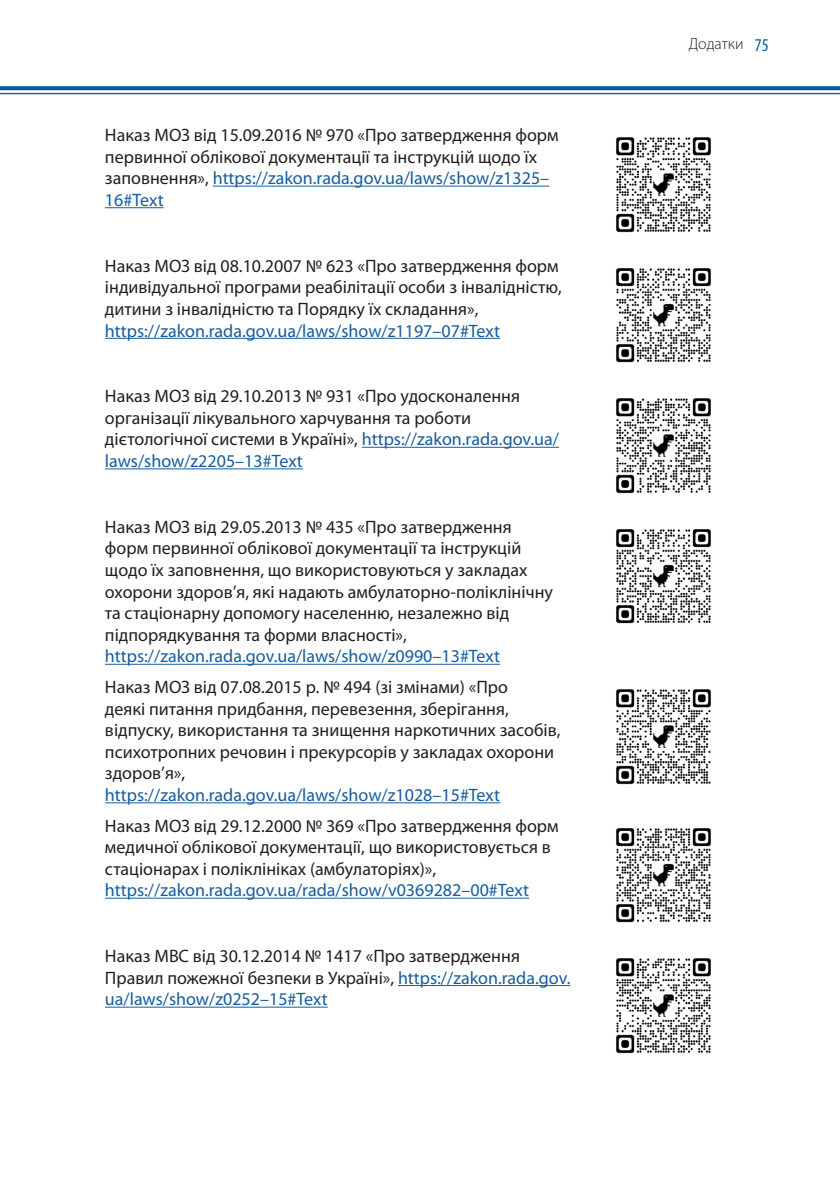
<style>
.page{position:relative;width:840px;height:1191px;background:#fff}
.page>*{position:absolute;margin:0;border:0;box-sizing:border-box;transform-origin:0 0}
.Табл_текст{font:18px/21.6px "Myriad Pro";color:#231f20}
.Табл_текст-2{font:18px "Myriad Pro";color:#175d9e}
.t1{font:300 16px "Myriad Pro";color:#231f20}
.s1{color:#175d9e}
.s2{font-weight:400;font-stretch:condensed;font-size:18px;color:#015aaa}
</style>
<div class="page">
<svg style="left:0;top:86px;width:839px;height:4px;background:#0e62ae"></svg>
<hr style="left:0;top:93px;width:839px;height:1px;background:#015aaa">
<hr style="left:213px;top:186px;width:336px;height:1px;background:#175d9e">
<hr style="left:105px;top:207px;width:58px;height:1px;background:#175d9e">
<img style="left:616px;top:137px;width:95px;height:96px">
<hr style="left:105px;top:338px;width:395px;height:1px;background:#175d9e">
<img style="left:616px;top:268px;width:95px;height:95px">
<hr style="left:361px;top:447px;width:197px;height:1px;background:#175d9e">
<hr style="left:105px;top:468px;width:198px;height:1px;background:#175d9e">
<img style="left:616px;top:398px;width:95px;height:96px">
<hr style="left:105px;top:664px;width:395px;height:1px;background:#175d9e">
<img style="left:616px;top:529px;width:95px;height:95px">
<hr style="left:105px;top:802px;width:395px;height:1px;background:#175d9e">
<img style="left:616px;top:689px;width:95px;height:96px">
<hr style="left:105px;top:897px;width:424px;height:1px;background:#175d9e">
<img style="left:616px;top:828px;width:95px;height:95px">
<hr style="left:398px;top:985px;width:172px;height:1px;background:#175d9e">
<hr style="left:105px;top:1006px;width:222px;height:1px;background:#175d9e">
<img style="left:616px;top:958px;width:95px;height:96px">
<p class="Табл_текст" style="left:105px;top:124px;width:455px">Наказ МОЗ від 15.09.2016 № 970 «Про затвердження форм первинної облікової документації та інструкцій щодо їх заповнення», <span class="s1">https://zakon.rada.gov.ua/laws/show/z1325– 16#Text</span></p>
<p class="Табл_текст" style="left:105px;top:254px;width:458px">Наказ МОЗ від 08.10.2007 № 623 «Про затвердження форм індивідуальної програми реабілітації особи з інвалідністю, дитини з інвалідністю та Порядку їх складання»,</p>
<p class="Табл_текст-2" style="left:105px;top:319px;width:396px">https://zakon.rada.gov.ua/laws/show/z1197–07#Text</p>
<p class="Табл_текст" style="left:105px;top:385px;width:455px">Наказ МОЗ від 29.10.2013 № 931 «Про удосконалення організації лікувального харчування та роботи дієтологічної системи в Україні», <span class="s1">https://zakon.rada.gov.ua/ laws/show/z2205–13#Text</span></p>
<p class="Табл_текст" style="left:105px;top:516px;width:449px">Наказ МОЗ від 29.05.2013 № 435 «Про затвердження форм первинної облікової документації та інструкцій щодо їх заповнення, що використовуються у закладах охорони здоров’я, які надають амбулаторно-поліклінічну та стаціонарну допомогу населенню, незалежно від підпорядкування та форми власності»,</p>
<p class="Табл_текст-2" style="left:105px;top:645px;width:396px">https://zakon.rada.gov.ua/laws/show/z0990–13#Text</p>
<p class="Табл_текст" style="left:105px;top:676px;width:456px">Наказ МОЗ від 07.08.2015 р. № 494 (зі змінами) «Про<br>деякі питання придбання, перевезення, зберігання, відпуску, використання та знищення наркотичних засобів, психотропних речовин і прекурсорів у закладах охорони здоров’я»,</p>
<p class="Табл_текст-2" style="left:105px;top:784px;width:396px">https://zakon.rada.gov.ua/laws/show/z1028–15#Text</p>
<p class="Табл_текст" style="left:105px;top:814px;width:455px">Наказ МОЗ від 29.12.2000 № 369 «Про затвердження форм медичної облікової документації, що використовується в стаціонарах і поліклініках (амбулаторіях)»,</p>
<p class="Табл_текст-2" style="left:105px;top:879px;width:425px">https://zakon.rada.gov.ua/rada/show/v0369282–00#Text</p>
<p class="Табл_текст" style="left:105px;top:945px;width:466px">Наказ МВС від 30.12.2014 № 1417 «Про затвердження<br>Правил пожежної безпеки в Україні», <span class="s1">https://zakon.rada.gov. ua/laws/show/z0252–15#Text</span></p>
<p class="t1" style="left:688px;top:35px;width:81px">Додатки <span class="s2">75</span></p>
</div>
